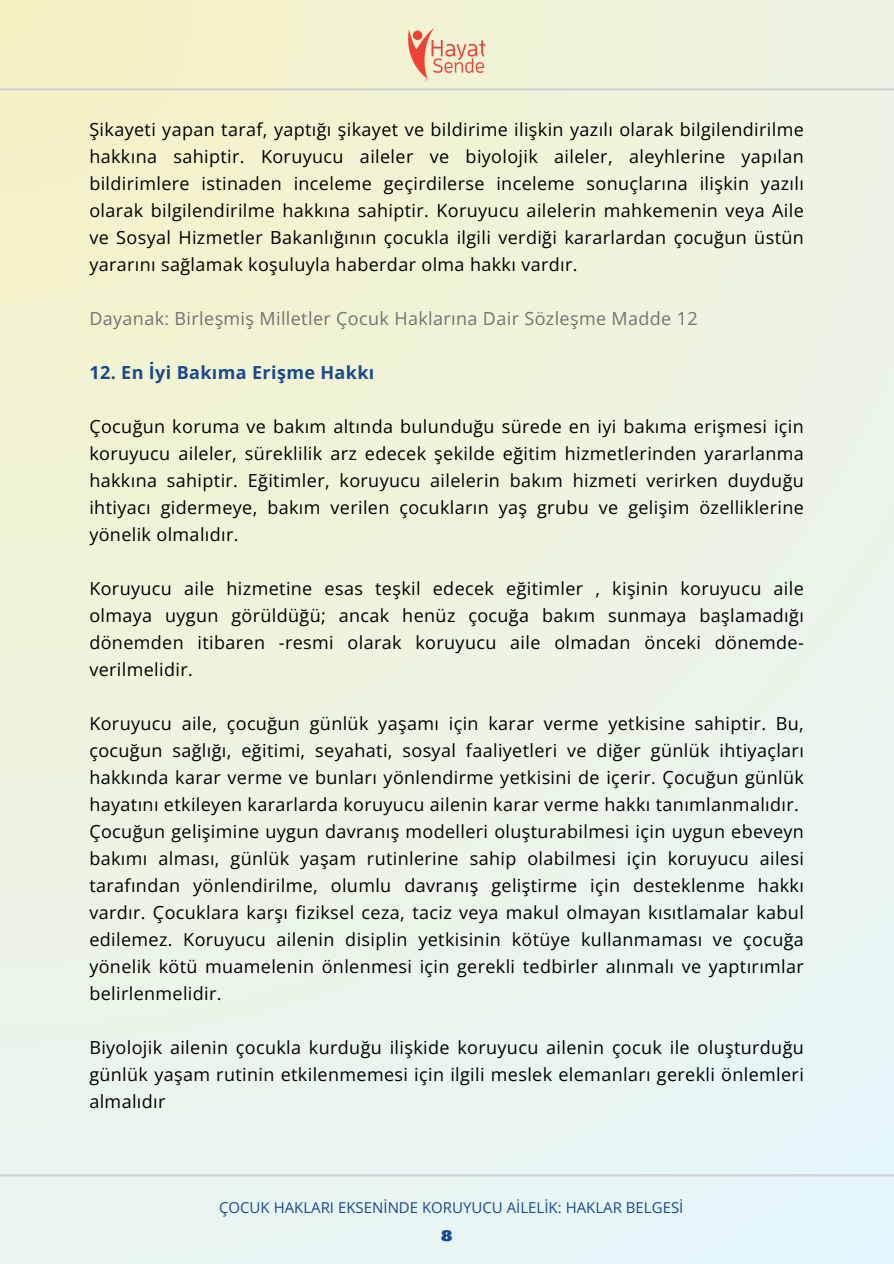
<style>
.page{position:relative;width:894px;height:1264px;background:#fff}
.page>*{position:absolute;margin:0;border:0;box-sizing:border-box;transform-origin:0 0}
.t1{font:18px/27px "Open Sans";letter-spacing:.02em;color:#000;text-align:justify}
.t2{font:18px "Open Sans";letter-spacing:.02em;color:#737373}
.t3{font:700 18px "Open Sans";letter-spacing:.02em;color:#194a8c}
.t4{font:15px "Open Sans";color:#194a8c}
.t5{font:15px "Ultra";color:#194a8c}
</style>
<div class="page">
<div style="left:0;top:0;width:893px;height:1263px;background:linear-gradient(to bottom,#f3f3d0,#e7f5f5)"></div>
<hr style="left:0;top:88px;width:893px;height:2px;background:#d0d3d7">
<img style="left:343px;top:0;width:208px;height:126px">
<hr style="left:0;top:1174px;width:893px;height:2px;background:#d0d3d7">
<h2 class="t1" style="left:89px;top:115px;width:715px">Şikayeti yapan taraf, yaptığı şikayet ve bildirime ilişkin yazılı olarak bilgilendirilme hakkına sahiptir. Koruyucu aileler ve biyolojik aileler, aleyhlerine yapılan bildirimlere istinaden inceleme geçirdilerse inceleme sonuçlarına ilişkin yazılı olarak bilgilendirilme hakkına sahiptir. Koruyucu ailelerin mahkemenin veya Aile ve Sosyal Hizmetler Bakanlığının çocukla ilgili verdiği kararlardan çocuğun üstün yararını sağlamak koşuluyla haberdar olma hakkı vardır.</h2>
<h2 class="t2" style="left:89px;top:305px;width:609px">Dayanak: Birleşmiş Milletler Çocuk Haklarına Dair Sözleşme Madde 12</h2>
<h1 class="t3" style="left:89px;top:359px;width:286px">12. En İyi Bakıma Erişme Hakkı</h1>
<h2 class="t1" style="left:89px;top:412px;width:715px">Çocuğun koruma ve bakım altında bulunduğu sürede en iyi bakıma erişmesi için koruyucu aileler, süreklilik arz edecek şekilde eğitim hizmetlerinden yararlanma hakkına sahiptir. Eğitimler, koruyucu ailelerin bakım hizmeti verirken duyduğu ihtiyacı gidermeye, bakım verilen çocukların yaş grubu ve gelişim özelliklerine yönelik olmalıdır.</h2>
<h2 class="t1" style="left:89px;top:574px;width:715px">Koruyucu aile hizmetine esas teşkil edecek eğitimler , kişinin koruyucu aile olmaya uygun görüldüğü; ancak henüz çocuğa bakım sunmaya başlamadığı dönemden itibaren -resmi olarak koruyucu aile olmadan önceki dönemde&shy;verilmelidir.</h2>
<h2 class="t1" style="left:89px;top:709px;width:715px;text-align:left">Koruyucu aile, çocuğun günlük yaşamı için karar verme yetkisine sahiptir. Bu, çocuğun sağlığı, eğitimi, seyahati, sosyal faaliyetleri ve diğer günlük ihtiyaçları hakkında karar verme ve bunları yönlendirme yetkisini de içerir. Çocuğun günlük hayatını etkileyen kararlarda koruyucu ailenin karar verme hakkı tanımlanmalıdır.<br>Çocuğun gelişimine uygun davranış modelleri oluşturabilmesi için uygun ebeveyn bakımı alması, günlük yaşam rutinlerine sahip olabilmesi için koruyucu ailesi tarafından yönlendirilme, olumlu davranış geliştirme için desteklenme hakkı vardır. Çocuklara karşı fiziksel ceza, taciz veya makul olmayan kısıtlamalar kabul edilemez. Koruyucu ailenin disiplin yetkisinin kötüye kullanmaması ve çocuğa yönelik kötü muamelenin önlenmesi için gerekli tedbirler alınmalı ve yaptırımlar belirlenmelidir.</h2>
<h2 class="t1" style="left:89px;top:1033px;width:715px">Biyolojik ailenin çocukla kurduğu ilişkide koruyucu ailenin çocuk ile oluşturduğu günlük yaşam rutinin etkilenmemesi için ilgili meslek elemanları gerekli önlemleri almalıdır</h2>
<p class="t4" style="left:219px;top:1196px;width:465px">ÇOCUK HAKLARI EKSENİNDE KORUYUCU AİLELİK: HAKLAR BELGESİ</p>
<p class="t5" style="left:441px;top:1225px;width:13px">8</p>
</div>
